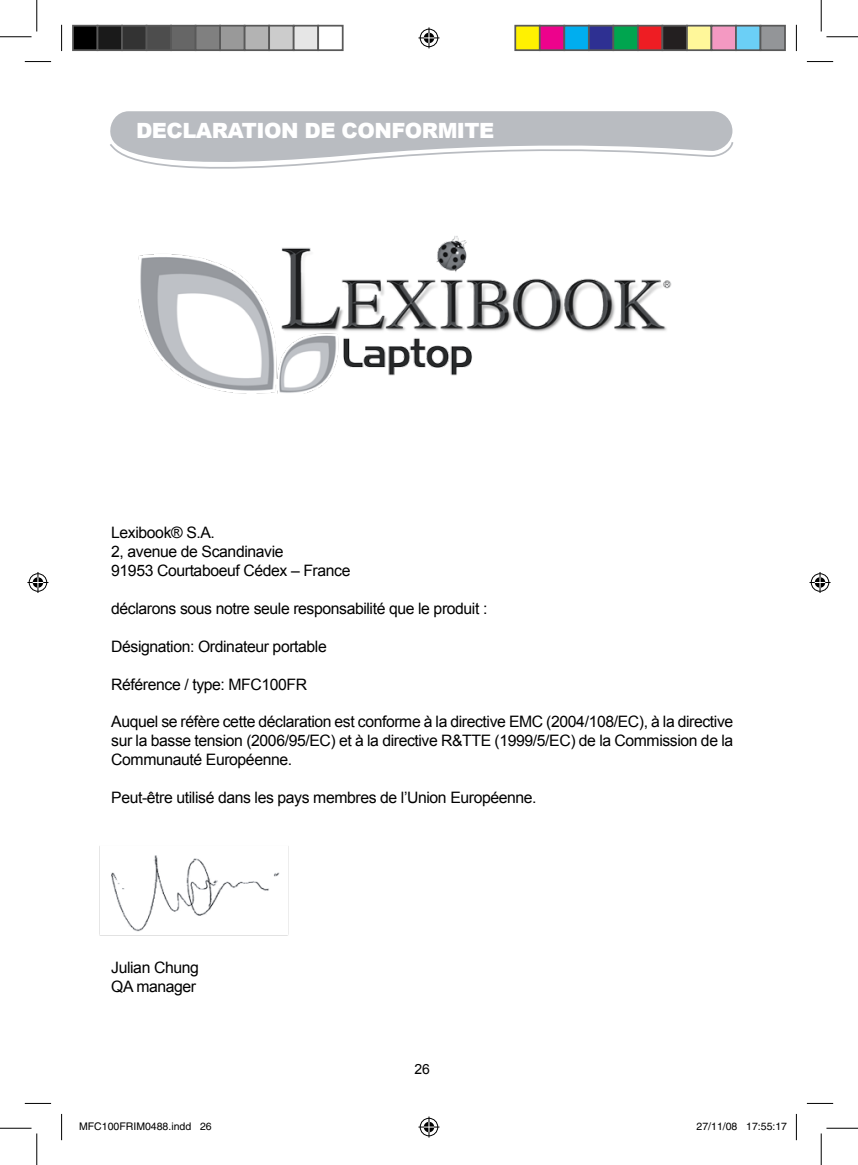
<style>
.page{position:relative;width:858px;height:1165px;background:#fff}
.page>*{position:absolute;margin:0;border:0;box-sizing:border-box;transform-origin:0 0}
.t1{font:900 21px "Arial";letter-spacing:-.025em;color:#fff}
.t2{font:15.75px/18.9px "VU Arial";letter-spacing:-.025em;color:#000}
.t3{font:14px "VU Arial";color:#000}
.t4{font:10.5px "Helvetica";color:#000}
</style>
<div class="page">
<img style="left:99px;top:846px;width:190px;height:90px">
<img style="left:138px;top:236px;width:534px;height:158px">
<div style="left:110px;top:111px;width:622px;height:29px;background:#b9bcc1"></div>
<svg style="left:110px;top:140px;width:623px;height:29px"></svg>
<svg style="left:25px;top:61px;width:26px;height:1px"></svg>
<svg style="left:806px;top:61px;width:26px;height:1px"></svg>
<svg style="left:25px;top:1103px;width:26px;height:1px"></svg>
<svg style="left:806px;top:1103px;width:26px;height:1px"></svg>
<svg style="left:61px;top:25px;width:1px;height:26px"></svg>
<svg style="left:61px;top:1114px;width:1px;height:26px"></svg>
<svg style="left:795px;top:25px;width:1px;height:26px"></svg>
<svg style="left:795px;top:1114px;width:1px;height:26px"></svg>
<hr style="left:0;top:36px;width:32px;height:1px;background:#000">
<hr style="left:826px;top:36px;width:31px;height:1px;background:#000">
<hr style="left:0;top:1128px;width:32px;height:1px;background:#000">
<hr style="left:826px;top:1128px;width:31px;height:1px;background:#000">
<hr style="left:36px;top:0;width:1px;height:32px;background:#000">
<hr style="left:36px;top:1133px;width:1px;height:32px;background:#000">
<hr style="left:820px;top:0;width:1px;height:32px;background:#000">
<hr style="left:820px;top:1133px;width:1px;height:32px;background:#000">
<svg style="left:418px;top:27px;width:21px;height:21px"></svg>
<svg style="left:418px;top:1116px;width:21px;height:21px"></svg>
<svg style="left:27px;top:572px;width:21px;height:21px"></svg>
<svg style="left:809px;top:572px;width:21px;height:21px"></svg>
<div style="left:73px;top:26px;width:24px;height:24px;background:#000"></div>
<div style="left:72px;top:25px;width:26px;height:26px;border:2px solid #595959"></div>
<div style="left:97px;top:26px;width:25px;height:24px;background:#1a1a1a"></div>
<div style="left:97px;top:25px;width:26px;height:26px;border:2px solid #595959"></div>
<div style="left:122px;top:26px;width:24px;height:24px;background:#333"></div>
<div style="left:121px;top:25px;width:26px;height:26px;border:2px solid #595959"></div>
<div style="left:146px;top:26px;width:25px;height:24px;background:#4d4d4d"></div>
<div style="left:146px;top:25px;width:26px;height:26px;border:2px solid #595959"></div>
<div style="left:171px;top:26px;width:24px;height:24px;background:#666"></div>
<div style="left:170px;top:25px;width:26px;height:26px;border:2px solid #595959"></div>
<div style="left:195px;top:26px;width:25px;height:24px;background:#808080"></div>
<div style="left:195px;top:25px;width:26px;height:26px;border:2px solid #595959"></div>
<div style="left:220px;top:26px;width:24px;height:24px;background:#999"></div>
<div style="left:219px;top:25px;width:26px;height:26px;border:2px solid #595959"></div>
<div style="left:244px;top:26px;width:25px;height:24px;background:#b3b3b3"></div>
<div style="left:244px;top:25px;width:26px;height:26px;border:2px solid #595959"></div>
<div style="left:269px;top:26px;width:24px;height:24px;background:#ccc"></div>
<div style="left:268px;top:25px;width:26px;height:26px;border:2px solid #595959"></div>
<div style="left:293px;top:26px;width:25px;height:24px;background:#e6e6e6"></div>
<div style="left:293px;top:25px;width:26px;height:26px;border:2px solid #595959"></div>
<div style="left:317px;top:25px;width:26px;height:26px;border:2px solid #595959"></div>
<div style="left:515px;top:26px;width:24px;height:24px;background:#fff101"></div>
<div style="left:514px;top:25px;width:26px;height:26px;border:2px solid #595959"></div>
<div style="left:539px;top:26px;width:25px;height:24px;background:#ed028c"></div>
<div style="left:538px;top:25px;width:27px;height:26px;border:2px solid #595959"></div>
<div style="left:564px;top:26px;width:24px;height:24px;background:#00aeef"></div>
<div style="left:563px;top:25px;width:26px;height:26px;border:2px solid #595959"></div>
<div style="left:588px;top:26px;width:25px;height:24px;background:#2e3092"></div>
<div style="left:587px;top:25px;width:27px;height:26px;border:2px solid #595959"></div>
<div style="left:613px;top:26px;width:24px;height:24px;background:#00a54f"></div>
<div style="left:612px;top:25px;width:26px;height:26px;border:2px solid #595959"></div>
<div style="left:637px;top:26px;width:25px;height:24px;background:#ee1d23"></div>
<div style="left:636px;top:25px;width:27px;height:26px;border:2px solid #595959"></div>
<div style="left:662px;top:26px;width:24px;height:24px;background:#231f20"></div>
<div style="left:661px;top:25px;width:26px;height:26px;border:2px solid #595959"></div>
<div style="left:686px;top:26px;width:25px;height:24px;background:#fff79a"></div>
<div style="left:685px;top:25px;width:27px;height:26px;border:2px solid #595959"></div>
<div style="left:711px;top:26px;width:24px;height:24px;background:#f499c2"></div>
<div style="left:710px;top:25px;width:26px;height:26px;border:2px solid #595959"></div>
<div style="left:735px;top:26px;width:25px;height:24px;background:#6bcff6"></div>
<div style="left:734px;top:25px;width:27px;height:26px;border:2px solid #595959"></div>
<div style="left:760px;top:26px;width:24px;height:24px;background:#939598"></div>
<div style="left:759px;top:25px;width:26px;height:26px;border:2px solid #595959"></div>
<h1 class="t1" style="left:136px;top:119px;width:360px">DECLARATION DE CONFORMITE</h1>
<p class="t2" style="left:111px;top:524px;width:241px">Lexibook® S.A.<br>2, avenue de Scandinavie<br>91 953 Courtaboeuf Cédex – France</p>
<p class="t2" style="left:111px;top:599px;width:377px">déclarons sous notre seule responsabilité que le produit :</p>
<p class="t2" style="left:111px;top:637px;width:217px">Désignation: Ordinateur portable</p>
<p class="t2" style="left:111px;top:675px;width:197px">Référence / type: MFC1 00FR</p>
<p class="t2" style="left:111px;top:713px;width:623px;text-align:justify">Auquel se réfère cette déclaration est conforme à la directive EMC (2004/1 08/EC), à la directive sur la basse tension (2006/95/EC) et à la directive R&amp;TTE (1 999/5/EC) de la Commission de la Communauté Européenne.</p>
<p class="t2" style="left:111px;top:788px;width:427px">Peut-être utilisé dans les pays membres de l’Union Européenne.</p>
<p class="t2" style="left:111px;top:958px;width:89px">Julian Chung<br>QA manager</p>
<p class="t3" style="left:414px;top:1060px;width:17px">26</p>
<p class="t4" style="left:79px;top:1120px;width:134px">MFC100FRIM0488.indd 26</p>
<p class="t4" style="left:696px;top:1120px;width:92px">27/11/08 17:55:17</p>
</div>
